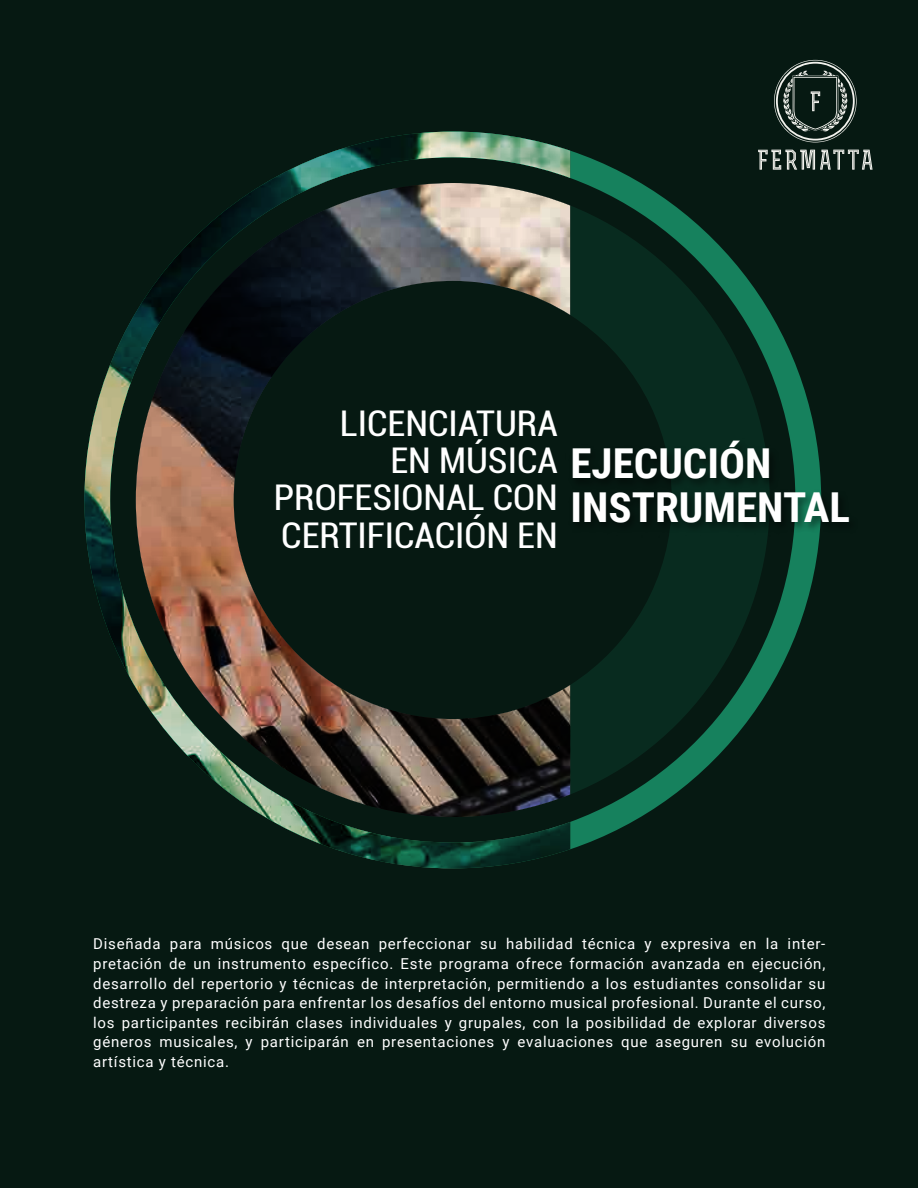
<style>
.page{position:relative;width:918px;height:1188px;background:#061912}
.page>*{position:absolute;margin:0;border:0;box-sizing:border-box;transform-origin:0 0}
.t1{font:700 41.25px/43.5px "Roboto Condensed";color:#fff;scale:1.04 1}
.t2{font:condensed 35.4px/37.3px "Roboto";color:#fff;text-align:right;scale:1.04 1}
.t3{font:15px/19.5px "Roboto";letter-spacing:.05em;color:#fff;text-align:justify}
</style>
<div class="page">
<svg style="left:570px;top:151px;width:248px;height:698px"></svg>
<svg style="left:570px;top:205px;width:200px;height:589px;fill:#082b1f"></svg>
<img style="left:84px;top:132px;width:486px;height:736px">
<img style="left:564px;top:435px;width:258px;height:113px">
<svg style="left:774px;top:60px;width:83px;height:82px"></svg>
<svg style="left:758px;top:150px;width:115px;height:20px"></svg>
<h2 class="t2" style="left:274px;top:403px;width:275px">LICENCIATURA<br>EN MÚSICA<br>PROFESIONAL CON<br>CERTIFICACIÓN EN</h2>
<h1 class="t1" style="left:570px;top:440px;width:270px">EJECUCIÓN<br>INSTRUMENTAL</h1>
<p class="t3" style="left:93px;top:934px;width:734px">Diseñada para músicos que desean perfeccionar su habilidad técnica y expresiva en la inter&shy;pretación de un instrumento específico. Este programa ofrece formación avanzada en ejecución, desarrollo del repertorio y técnicas de interpretación, permitiendo a los estudiantes consolidar su destreza y preparación para enfrentar los desafíos del entorno musical profesional. Durante el curso, los participantes recibirán clases individuales y grupales, con la posibilidad de explorar diversos géneros musicales, y participarán en presentaciones y evaluaciones que aseguren su evolución artística y técnica.</p>
</div>
